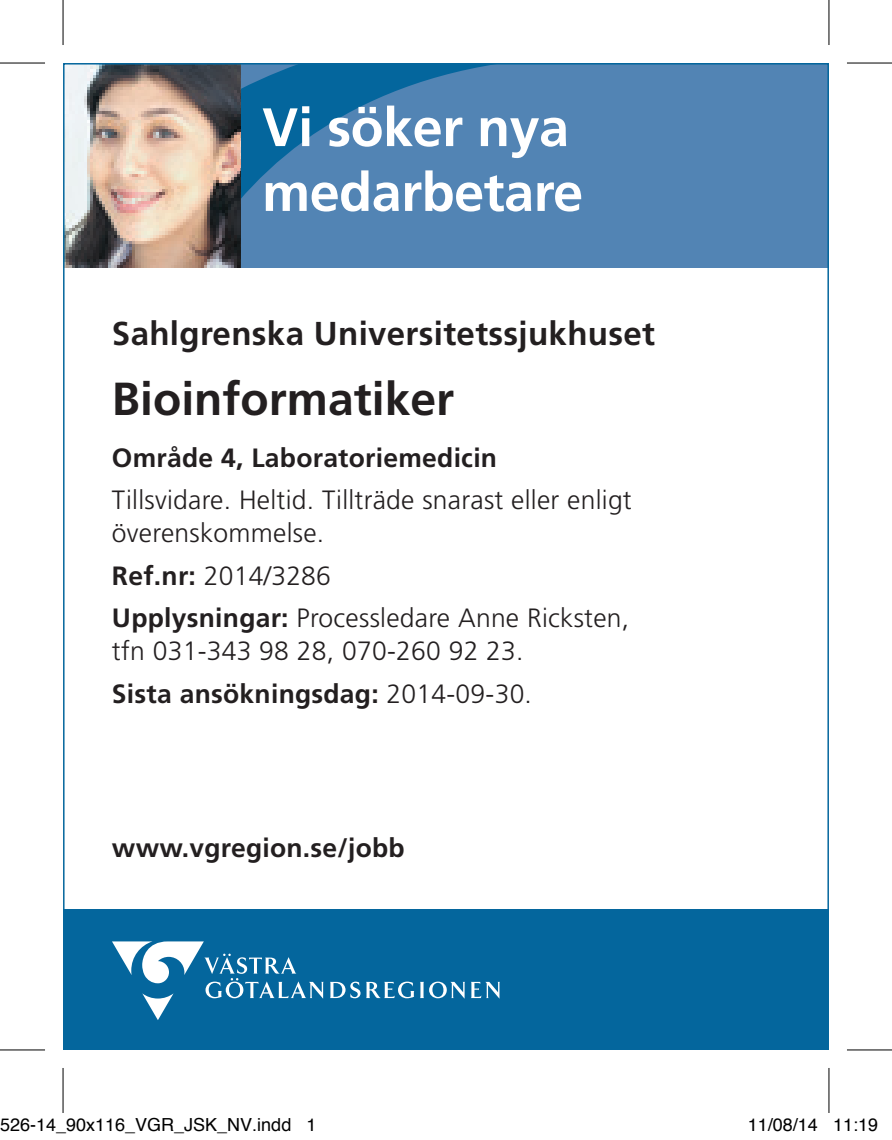
<style>
.page{position:relative;width:892px;height:1140px;background:#fff}
.page>*{position:absolute;margin:0;border:0;box-sizing:border-box;transform-origin:0 0}
.t1{font:700 54px/64.8px "Frutiger LT Std";letter-spacing:-.01em;color:#fff}
.t2{font:700 46.2px "Frutiger LT Std";color:#231f20}
.t3{font:700 33px "Frutiger LT Std";letter-spacing:.01em;color:#231f20}
.t4{font:300 26.4px/42.3px "Frutiger LT Std";letter-spacing:.01em;color:#231f20}
.t5{font:700 26.4px "Frutiger LT Std";letter-spacing:.01em;color:#231f20}
.t6{font:18px "Helvetica";color:#000}
.s1{font-weight:700}
</style>
<div class="page">
<img style="left:66px;top:66px;width:176px;height:201px">
<div style="left:66px;top:909px;width:759px;height:137px;background:#04669d"></div>
<svg style="left:330px;top:981px;width:30px;height:17px"></svg>
<svg style="left:366px;top:981px;width:48px;height:17px"></svg>
<svg style="left:420px;top:981px;width:80px;height:17px"></svg>
<svg style="left:112px;top:941px;width:212px;height:79px"></svg>
<svg style="left:242px;top:66px;width:583px;height:201px;background:#4a81b1"></svg>
<svg style="left:829px;top:0;width:1px;height:45px"></svg>
<svg style="left:829px;top:1068px;width:1px;height:44px"></svg>
<hr style="left:0;top:62px;width:45px;height:2px;background:#000">
<hr style="left:846px;top:62px;width:45px;height:2px;background:#000">
<hr style="left:0;top:1049px;width:45px;height:1px;background:#000">
<hr style="left:846px;top:1049px;width:45px;height:1px;background:#000">
<hr style="left:62px;top:0;width:2px;height:45px;background:#000">
<hr style="left:62px;top:1067px;width:2px;height:45px;background:#000">
<hr style="left:828px;top:0;width:1px;height:45px;background:#000">
<hr style="left:828px;top:1067px;width:1px;height:45px;background:#000">
<h1 class="t1" style="left:262px;top:95px;width:322px">Vi söker nya medarbetare</h1>
<p class="t3" style="left:112px;top:314px;width:544px">Sahlgrenska Universitetssjukhuset</p>
<h2 class="t2" style="left:112px;top:371px;width:344px">Bioinformatiker</h2>
<p class="t5" style="left:112px;top:442px;width:386px">Område 4, Laboratoriemedicin</p>
<p class="t4" style="left:112px;top:484px;width:521px;line-height:33px">Tillsvidare. Heltid. Tillträde snarast eller enligt överenskommelse.</p>
<p class="t4" style="left:112px;top:554px;width:518px"><span class="s1">Ref.nr:</span> 2014/3286<br><span class="s1">Upplysningar:</span> Processledare Anne Ricksten,</p>
<p class="t4" style="left:112px;top:630px;width:421px">tfn 031-343 98 28, 070-260 92 23.<br><span class="s1">Sista ansökningsdag:</span> 2014-09-30.</p>
<p class="t5" style="left:112px;top:832px;width:294px">www.vgregion.se/jobb</p>
<p class="t6" style="left:0;top:1110px;width:318px">526-14_90x116_VGR_JSK_NV.indd 1</p>
<p class="t6" style="left:747px;top:1110px;width:132px">11/08/14 11:19</p>
</div>
